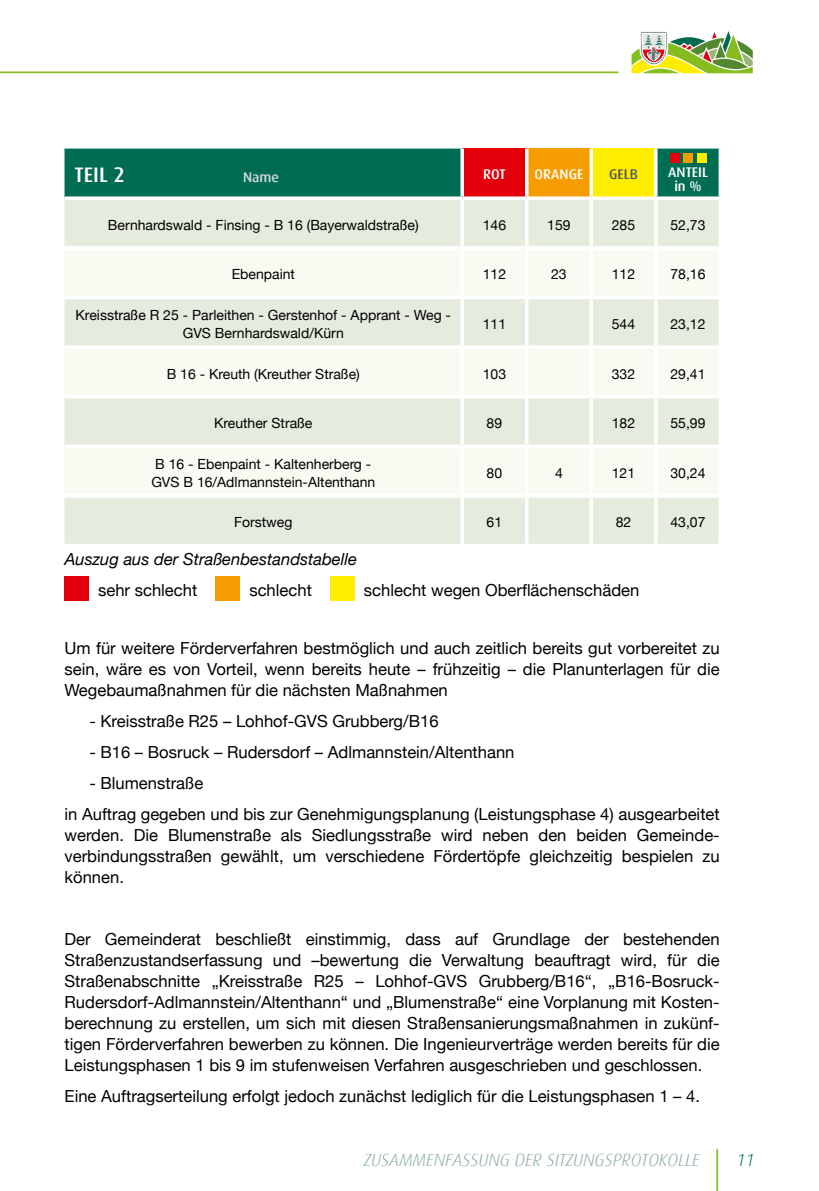
<style>
.page{position:relative;width:819px;height:1191px;background:#fff}
.page>*{position:absolute;margin:0;border:0;box-sizing:border-box;transform-origin:0 0}
.t1{font:500 21px "Dax";color:#fff}
.t2{font:italic 300 17.5px "Dax";color:#84ac9f}
.t3{font:italic 300 17.5px "Dax";color:#006c52}
.t4{font:16.62px/21px "Helvetica Neue";color:#000;text-align:justify}
.t5{font:italic 16.62px "Helvetica Neue";color:#000}
.t6{font:14px/18.4px "Helvetica Neue";color:#000;text-align:center}
.t7{font:500 14px/13.5px "Dax";color:#fff;text-align:center}
.t8{font:500 14px "Dax";color:#d7dcde}
.t9{font:500 14px "Dax";color:#565655}
</style>
<div class="page">
<hr style="left:716px;top:1149px;width:2px;height:42px;background:#88bd21">
<svg style="left:631px;top:31px;width:122px;height:43px"></svg>
<svg style="left:0;top:71px;width:619px;height:3px;background:#b9d87d"></svg>
<div style="left:64px;top:149px;width:654px;height:47px;background:#006c52"></div>
<div style="left:462px;top:149px;width:64px;height:49px;background:#e3000b"></div>
<div style="left:526px;top:149px;width:65px;height:49px;background:#f59c00"></div>
<div style="left:591px;top:149px;width:64px;height:49px;background:#ffed00"></div>
<div style="left:64px;top:200px;width:654px;height:344px;background:#e5ebdd"></div>
<svg style="left:64px;top:250px;width:654px;height:244px;fill:#f8fbf2"></svg>
<svg style="left:460px;top:149px;width:4px;height:47px"></svg>
<hr style="left:525px;top:149px;width:3px;height:47px;background:#fff">
<svg style="left:589px;top:149px;width:4px;height:47px"></svg>
<hr style="left:654px;top:149px;width:3px;height:47px;background:#fff">
<svg style="left:718px;top:149px;width:1px;height:47px"></svg>
<svg style="left:64px;top:196px;width:398px;height:3px"></svg>
<svg style="left:462px;top:196px;width:64px;height:2px"></svg>
<svg style="left:460px;top:200px;width:4px;height:46px"></svg>
<svg style="left:526px;top:196px;width:65px;height:2px"></svg>
<hr style="left:525px;top:200px;width:3px;height:46px;background:#fff">
<svg style="left:591px;top:196px;width:64px;height:2px"></svg>
<svg style="left:589px;top:200px;width:4px;height:46px"></svg>
<svg style="left:655px;top:196px;width:66px;height:2px"></svg>
<hr style="left:654px;top:200px;width:3px;height:46px;background:#fff">
<svg style="left:718px;top:200px;width:1px;height:46px"></svg>
<hr style="left:64px;top:246px;width:398px;height:4px;background:#fff">
<hr style="left:462px;top:246px;width:64px;height:4px;background:#fff">
<hr style="left:460px;top:250px;width:4px;height:46px;background:#fff">
<hr style="left:526px;top:246px;width:65px;height:4px;background:#fff">
<hr style="left:525px;top:250px;width:3px;height:46px;background:#fff">
<hr style="left:591px;top:246px;width:64px;height:4px;background:#fff">
<hr style="left:589px;top:250px;width:4px;height:46px;background:#fff">
<hr style="left:655px;top:246px;width:67px;height:4px;background:#fff">
<hr style="left:654px;top:250px;width:3px;height:46px;background:#fff">
<hr style="left:64px;top:296px;width:398px;height:3px;background:#fff">
<hr style="left:462px;top:296px;width:64px;height:3px;background:#fff">
<svg style="left:460px;top:299px;width:4px;height:46px"></svg>
<hr style="left:526px;top:296px;width:65px;height:3px;background:#fff">
<hr style="left:525px;top:299px;width:3px;height:46px;background:#fff">
<hr style="left:591px;top:296px;width:64px;height:3px;background:#fff">
<svg style="left:589px;top:299px;width:4px;height:46px"></svg>
<hr style="left:655px;top:296px;width:67px;height:3px;background:#fff">
<hr style="left:654px;top:299px;width:3px;height:46px;background:#fff">
<svg style="left:718px;top:299px;width:1px;height:46px"></svg>
<hr style="left:64px;top:345px;width:398px;height:4px;background:#fff">
<hr style="left:462px;top:345px;width:64px;height:4px;background:#fff">
<hr style="left:460px;top:349px;width:4px;height:46px;background:#fff">
<hr style="left:526px;top:345px;width:65px;height:4px;background:#fff">
<hr style="left:525px;top:349px;width:3px;height:46px;background:#fff">
<hr style="left:591px;top:345px;width:64px;height:4px;background:#fff">
<hr style="left:589px;top:349px;width:4px;height:46px;background:#fff">
<hr style="left:655px;top:345px;width:67px;height:4px;background:#fff">
<hr style="left:654px;top:349px;width:3px;height:46px;background:#fff">
<hr style="left:64px;top:395px;width:398px;height:3px;background:#fff">
<hr style="left:462px;top:395px;width:64px;height:3px;background:#fff">
<svg style="left:460px;top:398px;width:4px;height:46px"></svg>
<hr style="left:526px;top:395px;width:65px;height:3px;background:#fff">
<hr style="left:525px;top:398px;width:3px;height:46px;background:#fff">
<hr style="left:591px;top:395px;width:64px;height:3px;background:#fff">
<svg style="left:589px;top:398px;width:4px;height:46px"></svg>
<hr style="left:655px;top:395px;width:67px;height:3px;background:#fff">
<hr style="left:654px;top:398px;width:3px;height:46px;background:#fff">
<svg style="left:718px;top:398px;width:1px;height:46px"></svg>
<svg style="left:64px;top:444px;width:398px;height:4px"></svg>
<svg style="left:462px;top:444px;width:64px;height:4px"></svg>
<hr style="left:460px;top:448px;width:4px;height:46px;background:#fff">
<svg style="left:526px;top:444px;width:65px;height:4px"></svg>
<hr style="left:525px;top:448px;width:3px;height:46px;background:#fff">
<svg style="left:591px;top:444px;width:64px;height:4px"></svg>
<hr style="left:589px;top:448px;width:4px;height:46px;background:#fff">
<svg style="left:655px;top:444px;width:64px;height:4px"></svg>
<hr style="left:654px;top:448px;width:3px;height:46px;background:#fff">
<hr style="left:64px;top:494px;width:398px;height:4px;background:#fff">
<hr style="left:462px;top:494px;width:64px;height:4px;background:#fff">
<svg style="left:460px;top:498px;width:4px;height:46px"></svg>
<hr style="left:526px;top:494px;width:65px;height:4px;background:#fff">
<hr style="left:525px;top:498px;width:3px;height:46px;background:#fff">
<hr style="left:591px;top:494px;width:64px;height:4px;background:#fff">
<svg style="left:589px;top:498px;width:4px;height:46px"></svg>
<hr style="left:655px;top:494px;width:67px;height:4px;background:#fff">
<hr style="left:654px;top:498px;width:3px;height:46px;background:#fff">
<svg style="left:718px;top:498px;width:1px;height:46px"></svg>
<div style="left:669px;top:153px;width:10px;height:10px;background:#e3000b"></div>
<div style="left:683px;top:153px;width:9px;height:10px;background:#f59c00"></div>
<div style="left:696px;top:153px;width:10px;height:10px;background:#ffed00"></div>
<div style="left:64px;top:577px;width:25px;height:24px;background:#e3000b"></div>
<div style="left:216px;top:577px;width:24px;height:24px;background:#f59c00"></div>
<div style="left:330px;top:577px;width:25px;height:24px;background:#ffed00"></div>
<p class="t1" style="left:74px;top:163px;width:52px">TEIL 2</p>
<p class="t8" style="left:243px;top:169px;width:37px">Name</p>
<p class="t7" style="left:483px;top:167px;width:24px">ROT</p>
<p class="t7" style="left:534px;top:167px;width:50px">ORANGE</p>
<p class="t9" style="left:609px;top:166px;width:30px">GELB</p>
<p class="t7" style="left:668px;top:166px;width:41px">ANTEIL in %</p>
<p class="t6" style="left:108px;top:216px;width:312px">Bernhardswald - Finsing - B 16 (Bayerwaldstraße)</p>
<p class="t6" style="left:483px;top:216px;width:25px">146</p>
<p class="t6" style="left:547px;top:216px;width:25px">159</p>
<p class="t6" style="left:611px;top:216px;width:25px">285</p>
<p class="t6" style="left:670px;top:216px;width:37px">52,73</p>
<p class="t6" style="left:232px;top:266px;width:65px">Ebenpaint</p>
<p class="t6" style="left:482px;top:266px;width:25px">112</p>
<p class="t6" style="left:551px;top:266px;width:17px">23</p>
<p class="t6" style="left:611px;top:266px;width:25px">112</p>
<p class="t6" style="left:670px;top:266px;width:37px">78,16</p>
<p class="t6" style="left:76px;top:306px;width:377px">Kreisstraße R 25 - Parleithen - Gerstenhof - Apprant - Weg -<br>GVS Bernhardswald/Kürn</p>
<p class="t6" style="left:482px;top:315px;width:25px">111</p>
<p class="t6" style="left:611px;top:315px;width:25px">544</p>
<p class="t6" style="left:670px;top:315px;width:37px">23,12</p>
<p class="t6" style="left:167px;top:365px;width:194px">B 16 - Kreuth (Kreuther Straße)</p>
<p class="t6" style="left:482px;top:365px;width:25px">103</p>
<p class="t6" style="left:611px;top:365px;width:25px">332</p>
<p class="t6" style="left:670px;top:365px;width:37px">29,41</p>
<p class="t6" style="left:214px;top:415px;width:100px">Kreuther Straße</p>
<p class="t6" style="left:486px;top:415px;width:17px">89</p>
<p class="t6" style="left:611px;top:415px;width:25px">182</p>
<p class="t6" style="left:670px;top:415px;width:37px">55,99</p>
<p class="t6" style="left:151px;top:455px;width:225px;text-align:left">B 16 - Ebenpaint - Kaltenherberg -<br>GVS B 16/Adlmannstein-Altenthann</p>
<p class="t6" style="left:486px;top:464px;width:17px">80</p>
<p class="t6" style="left:555px;top:464px;width:9px">4</p>
<p class="t6" style="left:611px;top:464px;width:25px">121</p>
<p class="t6" style="left:670px;top:464px;width:37px">30,24</p>
<p class="t6" style="left:234px;top:514px;width:60px">Forstweg</p>
<p class="t6" style="left:486px;top:514px;width:17px">61</p>
<p class="t6" style="left:615px;top:514px;width:17px">82</p>
<p class="t6" style="left:670px;top:514px;width:37px">43,07</p>
<p class="t5" style="left:64px;top:549px;width:294px">Auszug aus der Straßenbestandstabelle</p>
<p class="t4" style="left:98px;top:580px;width:101px">sehr schlecht</p>
<p class="t4" style="left:249px;top:580px;width:64px">schlecht</p>
<p class="t4" style="left:364px;top:580px;width:277px">schlecht wegen Oberflächenschäden</p>
<p class="t4" style="left:64px;top:639px;width:656px">Um für weitere Förderverfahren bestmöglich und auch zeitlich bereits gut vorbereitet zu sein, wäre es von Vorteil, wenn bereits heute – frühzeitig – die Planunterlagen für die Wegebaumaßnahmen für die nächsten Maßnahmen</p>
<p class="t4" style="left:89px;top:712px;width:351px">- Kreisstraße R25 – Lohhof-GVS Grubberg/B16</p>
<p class="t4" style="left:89px;top:742px;width:426px">- B16 – Bosruck – Rudersdorf – Adlmannstein/Altenthann</p>
<p class="t4" style="left:64px;top:768px;width:656px;line-height:31px;text-indent:25px">- Blumenstraße<br>in Auftrag gegeben und bis zur Genehmigungsplanung (Leistungsphase 4) ausgearbeitet</p>
<p class="t4" style="left:64px;top:825px;width:656px">werden. Die Blumenstraße als Siedlungsstraße wird neben den beiden Gemeinde&shy;verbindungsstraßen gewählt, um verschiedene Fördertöpfe gleichzeitig bespielen zu können.</p>
<p class="t4" style="left:64px;top:929px;width:656px">Der Gemeinderat beschließt einstimmig, dass auf Grundlage der bestehenden Straßenzustandserfassung und –bewertung die Verwaltung beauftragt wird, für die Straßenabschnitte „Kreisstraße R25 – Lohhof-GVS Grubberg/B16“, „B16-Bosruck-Rudersdorf-Adlmannstein/Altenthann“ und „Blumenstraße“ eine Vorplanung mit Kosten&shy;berechnung zu erstellen, um sich mit diesen Straßensanierungsmaßnahmen in zukünf&shy;tigen Förderverfahren bewerben zu können. Die Ingenieurverträge werden bereits für die Leistungsphasen 1 bis 9 im stufenweisen Verfahren ausgeschrieben und geschlossen.</p>
<p class="t4" style="left:64px;top:1086px;width:637px">Eine Auftragserteilung erfolgt jedoch zunächst lediglich für die Leistungsphasen 1 – 4.</p>
<p class="t2" style="left:364px;top:1150px;width:337px">ZUSAMMENFASSUNG DER SITZUNGSPROTOKOLLE</p>
<p class="t3" style="left:736px;top:1150px;width:19px">11</p>
</div>
